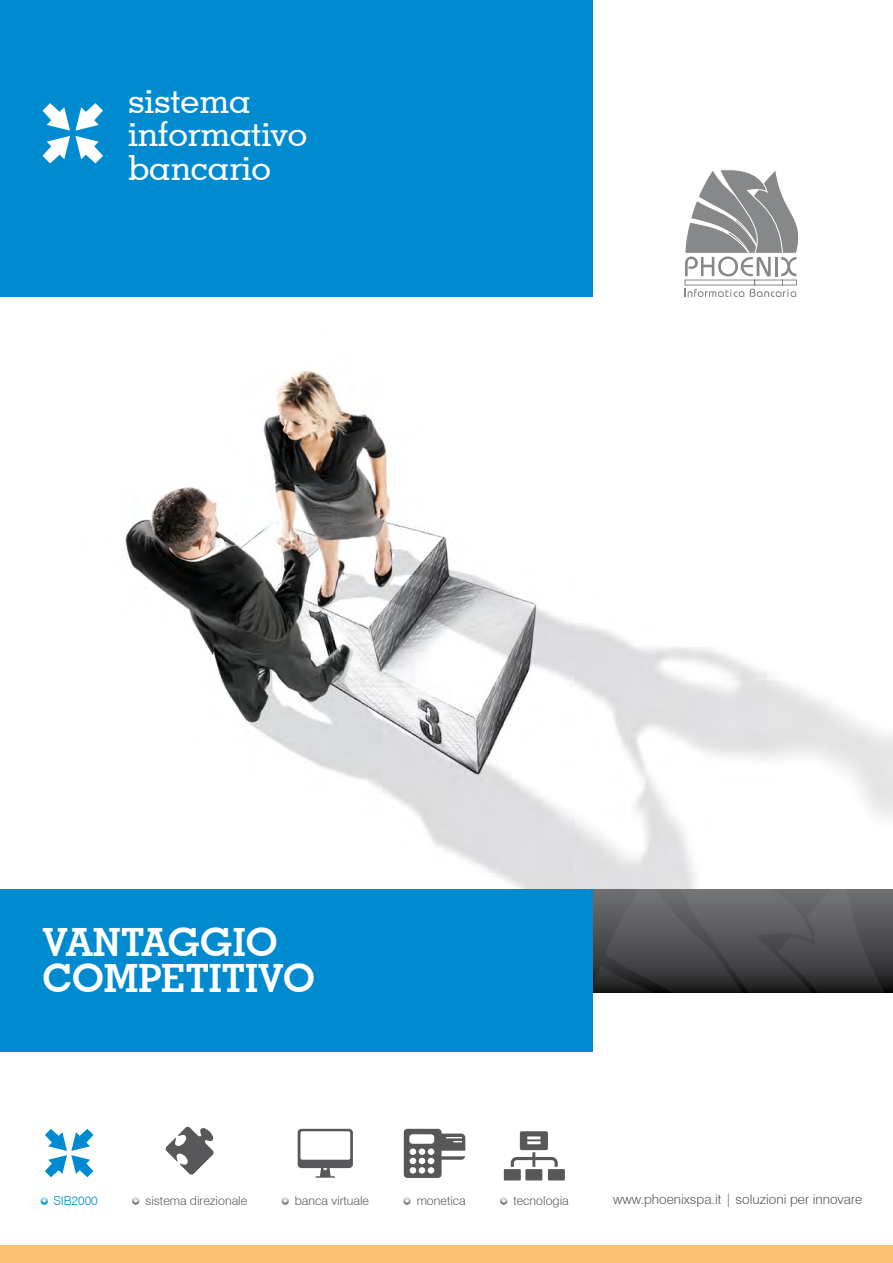
<style>
.page{position:relative;width:893px;height:1263px;background:#fff}
.page>*{position:absolute;margin:0;border:0;box-sizing:border-box;transform-origin:0 0}
.t1{font:700 39px/36px "Geometric Slab 703 BT";color:#fff}
.t2{font:500 34.65px/33.6px "Geometric Slab 703 BT";color:#fff}
.t3{font:300 13.5px "Swiss 721 BT";color:#58585a}
.t4{font:300 12.3px "Swiss 721 BT";color:#58585a}
.t5{font:300 12.3px "Swiss 721 BT";color:#008bd0}
</style>
<div class="page">
<div style="left:0;top:1245px;width:893px;height:18px;background:#fac074"></div>
<svg style="left:684px;top:170px;width:115px;height:127px"></svg>
<svg style="left:45px;top:1129px;width:48px;height:48px"></svg>
<svg style="left:40px;top:1197px;width:8px;height:8px"></svg>
<svg style="left:298px;top:1129px;width:55px;height:49px"></svg>
<svg style="left:281px;top:1197px;width:8px;height:8px"></svg>
<svg style="left:404px;top:1129px;width:61px;height:49px"></svg>
<svg style="left:403px;top:1197px;width:8px;height:8px"></svg>
<div style="left:548px;top:1169px;width:17px;height:11px;background:#58585a"></div>
<div style="left:504px;top:1169px;width:17px;height:11px;background:#58585a"></div>
<div style="left:525px;top:1169px;width:17px;height:11px;background:#58585a"></div>
<svg style="left:511px;top:1131px;width:47px;height:36px"></svg>
<svg style="left:500px;top:1197px;width:7px;height:8px"></svg>
<svg style="left:592px;top:888px;width:293px;height:105px;background:#4f5052"></svg>
<div style="left:0;top:0;width:592px;height:1052px;background:#008bd0"></div>
<svg style="left:43px;top:103px;width:60px;height:60px"></svg>
<img style="left:0;top:297px;width:893px;height:591px">
<svg style="left:132px;top:1197px;width:7px;height:8px"></svg>
<svg style="left:165px;top:1126px;width:49px;height:49px"></svg>
<p class="t2" style="left:128px;top:83px;width:181px">sistema informativo bancario</p>
<p class="t1" style="left:43px;top:923px;width:274px">VANTAGGIO<br>COMPETITIVO</p>
<p class="t5" style="left:53px;top:1193px;width:46px">SIB2000</p>
<p class="t4" style="left:295px;top:1193px;width:76px">banca virtuale</p>
<p class="t4" style="left:417px;top:1193px;width:51px">monetica</p>
<p class="t4" style="left:513px;top:1193px;width:57px">tecnologia</p>
<p class="t3" style="left:613px;top:1190px;width:251px">www.phoenixspa.it | soluzioni per innovare</p>
<p class="t4" style="left:145px;top:1193px;width:103px">sistema direzionale</p>
</div>
